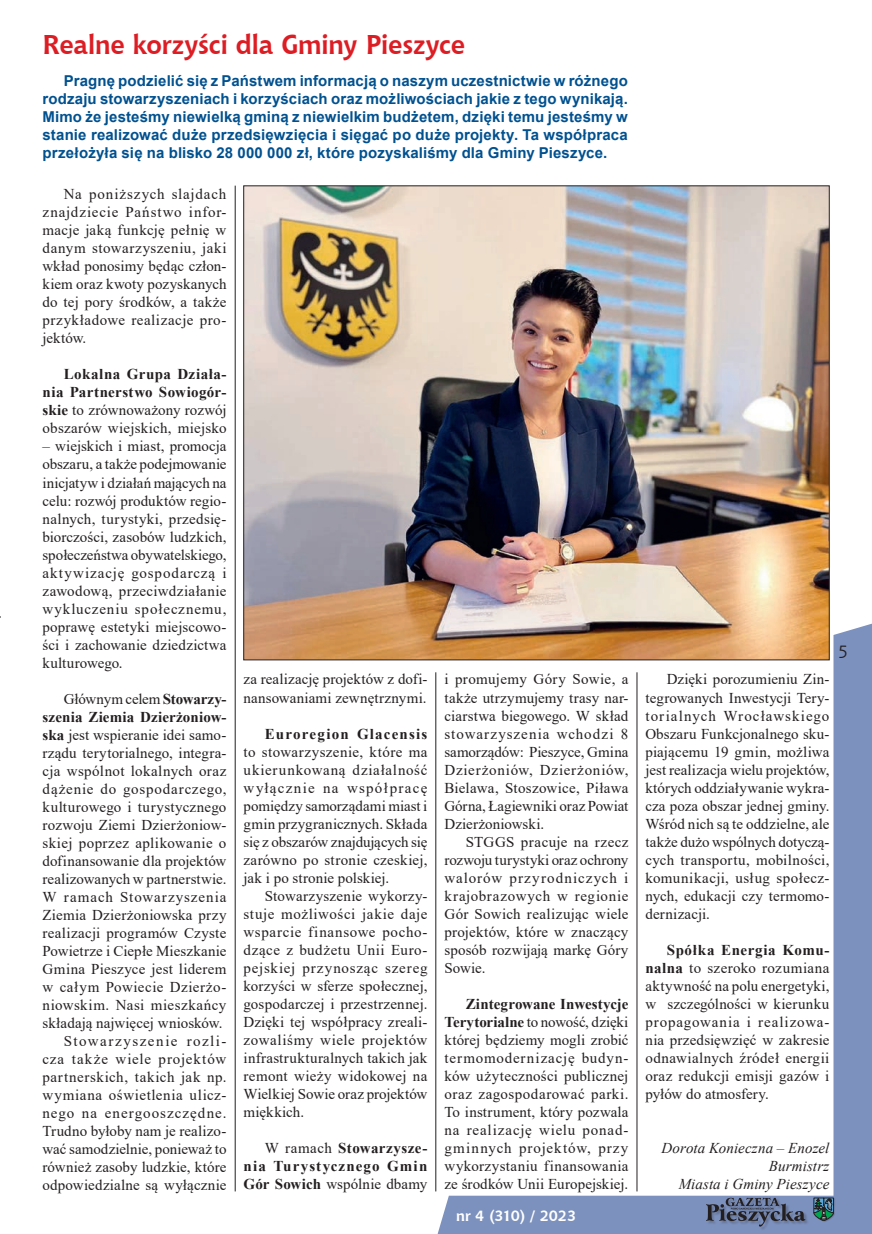
<style>
.page{position:relative;width:872px;height:1234px;background:#fff}
.page>*{position:absolute;margin:0;border:0;box-sizing:border-box;transform-origin:0 0}
.t1{font:700 27px "Chianti BT";letter-spacing:-.005em;color:#dd1d24}
.t2{font:18px "Chianti BT";color:#231f20}
.t3{font:15px/18px "Times New Roman";letter-spacing:.015em;color:#231f20;text-align:justify}
.t4{font:700 15px/18px "Arial";letter-spacing:.01em;color:#015190;text-align:justify}
.t5{font:700 15px/18px "Times New Roman";letter-spacing:.045em;color:#231f20;text-align:justify}
.t6{font:italic 15px/18px "Times New Roman";letter-spacing:.005em;color:#231f20;text-align:right}
.t7{font:700 15px "Times New Roman";letter-spacing:.08em;color:#231f20}
.t8{font:700 15px "Chianti BT";letter-spacing:-.01em;color:#fff}
.s1{font-weight:400}
.s2{font-weight:700}
</style>
<div class="page">
<svg style="left:434px;top:619px;width:438px;height:614px"></svg>
<img style="left:243px;top:185px;width:586px;height:475px">
<hr style="left:435px;top:672px;width:1px;height:519px;background:#231f20">
<hr style="left:235px;top:186px;width:1px;height:1005px;background:#231f20">
<hr style="left:636px;top:672px;width:1px;height:519px;background:#231f20">
<h1 class="t1" style="left:43px;top:25px;width:424px">Realne korzyści dla Gminy Pieszyce</h1>
<p class="t4" style="left:43px;top:72px;width:587px;text-indent:21px">Pragnę podzielić się z Państwem informacją o naszym uczestnictwie w różnego rodzaju stowarzyszeniach i korzyściach oraz możliwościach jakie z tego wynikają.<br>Mimo że jesteśmy niewielką gminą z niewielkim budżetem, dzięki temu jesteśmy w stanie realizować duże przedsięwzięcia i sięgać po duże projekty. Ta współpraca przełożyła się na blisko 28 000 000 zł, które pozyskaliśmy dla Gminy Pieszyce.</p>
<p class="t3" style="left:43px;top:185px;width:185px;text-indent:21px">Na poniższych slajdach znajdziecie Państwo infor&shy;macje jaką funkcję pełnię w danym stowarzyszeniu, jaki wkład ponosimy będąc człon&shy;kiem oraz kwoty pozyskanych do tej pory środków, a także przykładowe realizacje pro&shy;jektów.</p>
<p class="t5" style="left:43px;top:365px;width:185px;text-indent:21px">Lokalna Grupa Działa&shy;nia Partnerstwo Sowiogór&shy;skie <span class="s1">to zrównoważony rozwój obszarów wiejskich, miejsko</span></p>
<p class="t3" style="left:43px;top:437px;width:185px">– wiejskich i miast, promocja obszaru, a także podejmowanie inicjatyw i działań mających na celu: rozwój produktów regio&shy;nalnych, turystyki, przedsię&shy;biorczości, zasobów ludzkich, społeczeństwa obywatelskiego, aktywizację gospodarczą i zawodową, przeciwdziałanie wykluczeniu społecznemu, poprawę estetyki miejscowo&shy;ści i zachowanie dziedzictwa kulturowego.</p>
<p class="t3" style="left:43px;top:689px;width:185px;text-align:right">Głównym celem <span class="s2">Stowarzy&shy;szenia Ziemia Dzierżoniow&shy;ska</span> jest wspieranie idei samo&shy;rządu terytorialnego, integra&shy;cja wspólnot lokalnych oraz dążenie do gospodarczego, kulturowego i turystycznego rozwoju Ziemi Dzierżoniow&shy;skiej poprzez aplikowanie o dofinansowanie dla projektów realizowanych w partnerstwie.<br>W ramach Stowarzyszenia<br>Ziemia Dzierżoniowska przy realizacji programów Czyste<br>Powietrze i Ciepłe Mieszkanie<br>Gmina Pieszyce jest liderem w całym Powiecie Dzierżo&shy;niowskim. Nasi mieszkańcy składają najwięcej wniosków.<br>Stowarzyszenie rozli&shy;cza także wiele projektów partnerskich, takich jak np. wymiana oświetlenia ulicz&shy;nego na energooszczędne.<br>Trudno byłoby nam je realizo&shy;wać samodzielnie, ponieważ to również zasoby ludzkie, które odpowiedzialne są wyłącznie</p>
<p class="t3" style="left:243px;top:669px;width:185px">za realizację projektów z dofi&shy;nansowaniami zewnętrznymi.</p>
<p class="t7" style="left:265px;top:722px;width:164px">Euroregion Glacensis</p>
<p class="t3" style="left:243px;top:741px;width:185px">to stowarzyszenie, które ma ukierunkowaną działalność wyłącznie na współpracę pomiędzy samorządami miast i gmin przygranicznych. Składa się z obszarów znajdujących się zarówno po stronie czeskiej, jak i po stronie polskiej.</p>
<p class="t3" style="left:243px;top:885px;width:185px;text-indent:21px">Stowarzyszenie wykorzy&shy;stuje możliwości jakie daje wsparcie finansowe pocho&shy;dzące z budżetu Unii Euro&shy;pejskiej przynosząc szereg korzyści w sferze społecznej, gospodarczej i przestrzennej.<br>Dzięki tej współpracy zreali&shy;zowaliśmy wiele projektów infrastrukturalnych takich jak remont wieży widokowej na Wielkiej Sowie oraz projektów miękkich.</p>
<p class="t5" style="left:243px;top:1138px;width:185px;text-indent:21px"><span class="s1">W ramach</span> Stowarzysze&shy;nia Turystycznego Gmin Gór Sowich <span class="s1">wspólnie dbamy</span></p>
<p class="t3" style="left:444px;top:669px;width:185px">i promujemy Góry Sowie, a także utrzymujemy trasy nar&shy;ciarstwa biegowego. W skład stowarzyszenia wchodzi 8 samorządów: Pieszyce, Gmina Dzierżoniów, Dzierżoniów, Bielawa, Stoszowice, Piława Górna, Łagiewniki oraz Powiat Dzierżoniowski.</p>
<p class="t3" style="left:444px;top:831px;width:185px;text-indent:21px">STGGS pracuje na rzecz rozwoju turystyki oraz ochrony walorów przyrodniczych i krajobrazowych w regionie Gór Sowich realizując wiele projektów, które w znaczący sposób rozwijają markę Góry Sowie.</p>
<p class="t3" style="left:444px;top:993px;width:185px;text-indent:21px"><span class="s2">Zintegrowane Inwestycje Terytorialne</span> to nowość, dzięki której będziemy mogli zrobić termomodernizację budyn&shy;ków użyteczności publicznej oraz zagospodarować parki.<br>To instrument, który pozwala na realizację wielu ponad&shy;gminnych projektów, przy wykorzystaniu finansowania ze środków Unii Europejskiej.</p>
<p class="t8" style="left:456px;top:1204px;width:122px">nr 4 (310) / 2023</p>
<p class="t3" style="left:645px;top:669px;width:185px;text-indent:21px">Dzięki porozumieniu Zin&shy;tegrowanych Inwestycji Tery&shy;torialnych Wrocławskiego Obszaru Funkcjonalnego sku&shy;piającemu 19 gmin, możliwa jest realizacja wielu projektów, których oddziaływanie wykra&shy;cza poza obszar jednej gminy.<br>Wśród nich są te oddzielne, ale także dużo wspólnych dotyczą&shy;cych transportu, mobilności, komunikacji, usług społecz&shy;nych, edukacji czy termomo&shy;dernizacji.</p>
<p class="t3" style="left:645px;top:939px;width:185px;text-indent:21px"><span class="s2">Spółka Energia Komu&shy;nalna</span> to szeroko rozumiana aktywność na polu energetyki, w szczególności w kierunku propagowania i realizowa&shy;nia przedsięwzięć w zakresie odnawialnych źródeł energii oraz redukcji emisji gazów i pyłów do atmosfery.</p>
<p class="t2" style="left:838px;top:639px;width:12px">5</p>
<p class="t6" style="left:661px;top:1138px;width:169px">Dorota Konieczna – Enozel<br>Burmistrz<br>Miasta i Gminy Pieszyce</p>
</div>
